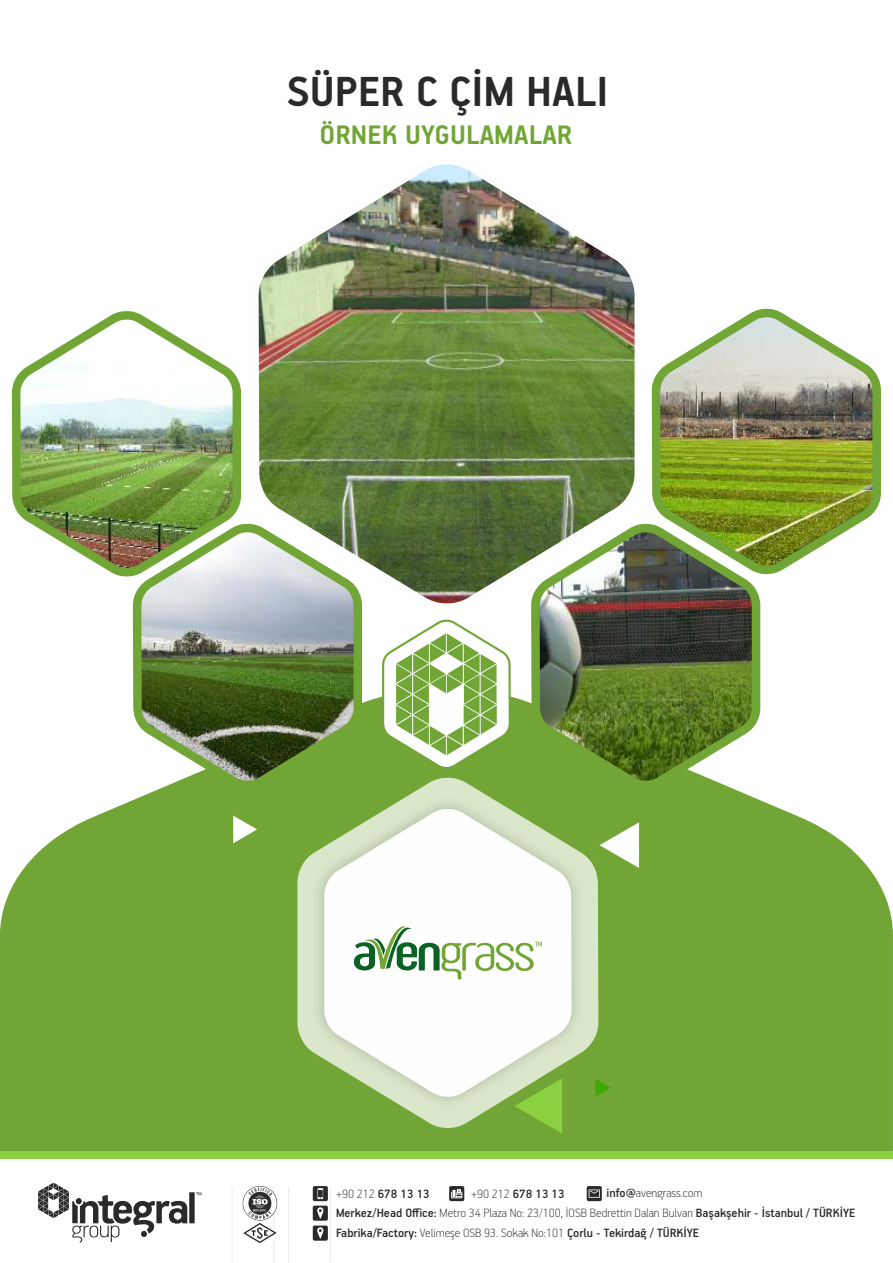
<style>
.page{position:relative;width:893px;height:1263px;background:#fff}
.page>*{position:absolute;margin:0;border:0;box-sizing:border-box;transform-origin:0 0}
.t1{font:700 47.1px "PF Handbook Pro";letter-spacing:.005em;color:#2b2a29}
.t2{font:700 30.15px "PF Handbook Pro";letter-spacing:.005em;color:#71a636}
.t3{font:100 13.5px/20.9px "PF Handbook Pro";color:#2b2a29}
.t4{font:500 13.5px "PF Handbook Pro";color:#2b2a29}
.s1{font-weight:500}
.s2{font-weight:100}
</style>
<div class="page">
<svg style="left:0;top:697px;width:893px;height:454px;fill:#71a636"></svg>
<svg style="left:381px;top:621px;width:131px;height:149px"></svg>
<svg style="left:297px;top:777px;width:301px;height:351px;background:#8ab55a"></svg>
<svg style="left:233px;top:816px;width:24px;height:27px"></svg>
<svg style="left:599px;top:822px;width:40px;height:46px"></svg>
<img style="left:300px;top:784px;width:296px;height:337px">
<svg style="left:324px;top:809px;width:248px;height:288px"></svg>
<img style="left:258px;top:164px;width:377px;height:440px">
<svg style="left:129px;top:517px;width:237px;height:276px;background:#8b9f78"></svg>
<img style="left:11px;top:311px;width:234px;height:269px">
<img style="left:527px;top:517px;width:238px;height:276px">
<img style="left:647px;top:308px;width:234px;height:270px">
<hr style="left:330px;top:1186px;width:1px;height:77px;background:#ebecec">
<hr style="left:273px;top:1186px;width:1px;height:77px;background:#ebecec">
<div style="left:0;top:1151px;width:893px;height:8px;background:#8ad040"></div>
<svg style="left:514px;top:1078px;width:48px;height:55px;background:#85bf46"></svg>
<svg style="left:595px;top:1078px;width:16px;height:19px"></svg>
<div style="left:313px;top:1186px;width:15px;height:15px;background:#2b2a29;border-radius:2px"></div>
<svg style="left:317px;top:1188px;width:6px;height:11px"></svg>
<svg style="left:449px;top:1186px;width:15px;height:15px"></svg>
<svg style="left:451px;top:1189px;width:11px;height:9px"></svg>
<div style="left:587px;top:1186px;width:15px;height:15px;background:#2b2a29;border-radius:2px"></div>
<svg style="left:589px;top:1189px;width:11px;height:9px"></svg>
<div style="left:313px;top:1205px;width:15px;height:16px;background:#2b2a29;border-radius:2px"></div>
<div style="left:313px;top:1225px;width:15px;height:16px;background:#2b2a29;border-radius:2px"></div>
<svg style="left:317px;top:1207px;width:6px;height:12px"></svg>
<svg style="left:317px;top:1227px;width:6px;height:12px"></svg>
<svg style="left:243px;top:1186px;width:34px;height:34px"></svg>
<svg style="left:243px;top:1188px;width:34px;height:55px"></svg>
<hr style="left:288px;top:1186px;width:1px;height:77px;background:#ebecec">
<hr style="left:232px;top:1186px;width:1px;height:77px;background:#ebecec">
<div style="left:189px;top:1192px;width:6px;height:31px;background:#2b2a29"></div>
<svg style="left:196px;top:1192px;width:5px;height:3px"></svg>
<svg style="left:38px;top:1183px;width:149px;height:60px"></svg>
<svg style="left:354px;top:924px;width:188px;height:55px"></svg>
<h1 class="t1" style="left:287px;top:71px;width:323px">SÜPER C ÇİM HALI</h1>
<h2 class="t2" style="left:319px;top:121px;width:254px">ÖRNEK UYGULAMALAR</h2>
<p class="t3" style="left:336px;top:1183px;width:521px;text-indent:270px"><span class="s1">info@</span>avengrass.com<br><span class="s1">Merkez/Head Office:</span> Metro 34 Plaza No: 23/100, İOSB Bedrettin Dalan Bulvarı <span class="s1">Başakşehir - İstanbul / TÜRKİYE</span></p>
<p class="t4" style="left:336px;top:1227px;width:364px">Fabrika/Factory: <span class="s2">Velimeşe OSB 93. Sokak No:101</span> Çorlu - Tekirdağ / TÜRKİYE</p>
<p class="t4" style="left:336px;top:1188px;width:95px"><span class="s2">+90 212</span> 678 13 13</p>
<p class="t4" style="left:471px;top:1188px;width:95px"><span class="s2">+90 212</span> 678 13 13</p>
</div>
